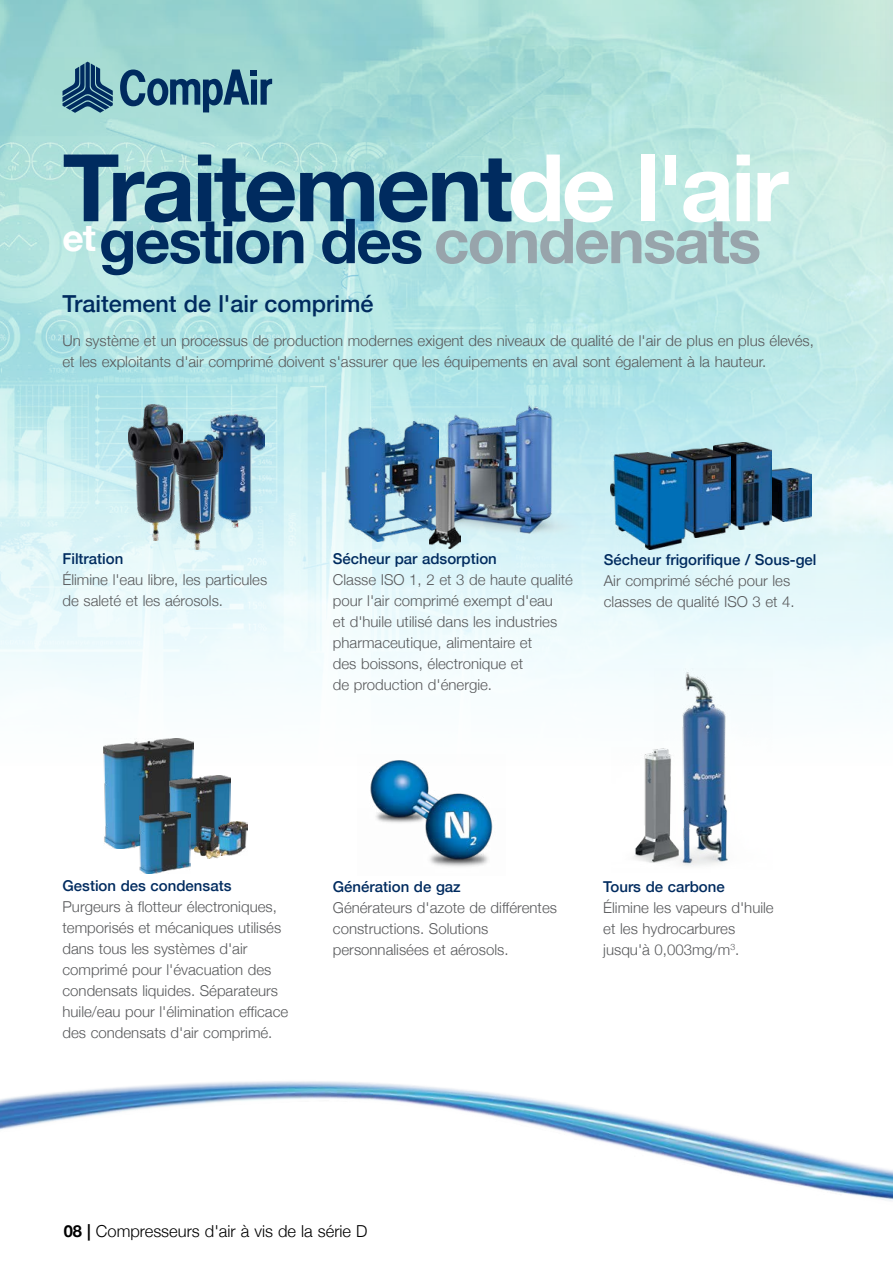
<style>
.page{position:relative;width:893px;height:1263px;background:#fff}
.page>*{position:absolute;margin:0;border:0;box-sizing:border-box;transform-origin:0 0}
.t1{font:700 93.45px "Helvetica Neue";letter-spacing:-.03em;color:#002b5f}
.t2{font:700 61.95px "Helvetica Neue";letter-spacing:-.03em;color:#002b5f}
.t3{font:700 61.95px "Helvetica Neue";letter-spacing:-.03em;color:#98a4ab}
.t4{font:500 23.4px "Helvetica Neue";color:#002b5f}
.t5{font:300 16.5px "Helvetica Neue";color:#000}
.t6{font:300 15px/21px "Helvetica Neue";color:#58595b}
.t7{font:500 15px "Helvetica Neue";color:#002b5f}
.s1{font-weight:700}
</style>
<div class="page">
<img style="left:0;top:0;width:711px;height:765px">
<img style="left:711px;top:0;width:182px;height:696px">
<img style="left:0;top:1081px;width:893px;height:120px">
<svg style="left:120px;top:69px;width:152px;height:43px;background:#6294a5"></svg>
<svg style="left:63px;top:62px;width:50px;height:51px;background:#4e7e96"></svg>
<img style="left:128px;top:404px;width:54px;height:136px">
<img style="left:205px;top:414px;width:60px;height:113px">
<img style="left:171px;top:439px;width:51px;height:111px">
<img style="left:346px;top:422px;width:83px;height:120px">
<img style="left:400px;top:396px;width:204px;height:144px">
<img style="left:429px;top:458px;width:32px;height:90px">
<img style="left:104px;top:739px;width:90px;height:110px">
<img style="left:169px;top:775px;width:61px;height:75px">
<img style="left:139px;top:811px;width:51px;height:63px">
<img style="left:195px;top:826px;width:25px;height:33px">
<img style="left:219px;top:822px;width:28px;height:33px">
<img style="left:771px;top:468px;width:40px;height:54px">
<img style="left:714px;top:443px;width:57px;height:86px">
<img style="left:671px;top:448px;width:59px;height:90px">
<img style="left:610px;top:453px;width:76px;height:96px">
<img style="left:612px;top:748px;width:42px;height:115px">
<img style="left:654px;top:669px;width:118px;height:197px">
<img style="left:358px;top:754px;width:147px;height:113px">
<h2 class="t2" style="left:63px;top:192px;width:728px"><sup>et</sup>gestion des <sup>de</sup> <sup>l'air</sup></h2>
<h1 class="t1" style="left:63px;top:115px;width:452px">Traitement</h1>
<h2 class="t3" style="left:434px;top:192px;width:329px">condensats</h2>
<h3 class="t4" style="left:63px;top:285px;width:312px">Traitement de l'air comprimé</h3>
<p class="t6" style="left:63px;top:329px;width:753px">Un système et un processus de production modernes exigent des niveaux de qualité de l'air de plus en plus élevés, et les exploitants d'air comprimé doivent s'assurer que les équipements en aval sont également à la hauteur.</p>
<p class="t7" style="left:63px;top:547px;width:62px">Filtration</p>
<p class="t6" style="left:63px;top:568px;width:206px">Élimine l'eau libre, les particules de saleté et les aérosols.</p>
<p class="t7" style="left:333px;top:547px;width:165px">Sécheur par adsorption</p>
<p class="t6" style="left:333px;top:568px;width:242px">Classe ISO 1, 2 et 3 de haute qualité pour l'air comprimé exempt d'eau<br>et d'huile utilisé dans les industries pharmaceutique, alimentaire et<br>des boissons, électronique et<br>de production d'énergie.</p>
<p class="t7" style="left:604px;top:547px;width:214px">Sécheur frigorifique / Sous-gel</p>
<p class="t6" style="left:604px;top:569px;width:192px">Air comprimé séché pour les classes de qualité ISO 3 et 4.</p>
<p class="t7" style="left:63px;top:874px;width:170px">Gestion des condensats</p>
<p class="t6" style="left:63px;top:895px;width:227px">Purgeurs à flotteur électroniques, temporisés et mécaniques utilisés dans tous les systèmes d'air comprimé pour l'évacuation des condensats liquides. Séparateurs huile/eau pour l'élimination efficace des condensats d'air comprimé.</p>
<p class="t7" style="left:333px;top:874px;width:129px">Génération de gaz</p>
<p class="t6" style="left:333px;top:896px;width:226px">Générateurs d'azote de différentes constructions. Solutions personnalisées et aérosols.</p>
<p class="t7" style="left:603px;top:874px;width:123px">Tours de carbone</p>
<p class="t6" style="left:603px;top:896px;width:172px">Élimine les vapeurs d'huile et les hydrocarbures jusqu'à 0,003mg/m<sup>3</sup>.</p>
<p class="t5" style="left:64px;top:1217px;width:305px"><span class="s1">08 |</span> Compresseurs d'air à vis de la série D</p>
</div>
